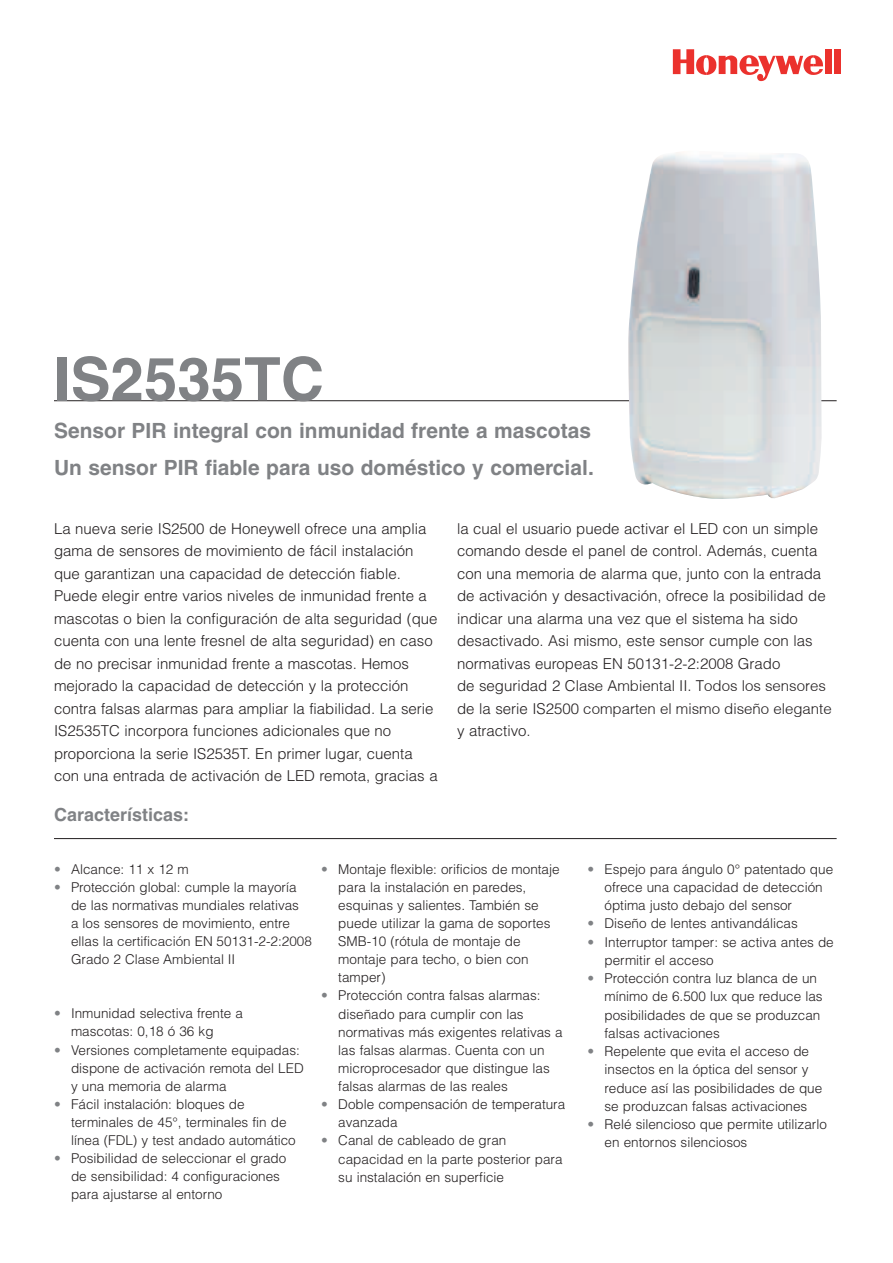
<style>
.page{position:relative;width:893px;height:1263px;background:#fff}
.page>*{position:absolute;margin:0;border:0;box-sizing:border-box;transform-origin:0 0}
.t1{font:700 60px "Helvetica";color:#808285}
.t2{font:700 21px/37.5px "Helvetica";color:#808285}
.t3{font:700 18px "Helvetica";color:#808285}
.t4{font:300 15px/22.5px "Helvetica";color:#231f20}
.t5{font:300 13.5px/18.1px "Helvetica";color:#231f20}
.s1{color:#808285}
</style>
<div class="page">
<hr style="left:54px;top:400px;width:783px;height:1px;background:#231f20">
<div style="left:825px;top:49px;width:7px;height:25px;background:#eb312d"></div>
<div style="left:834px;top:49px;width:7px;height:25px;background:#eb312d"></div>
<svg style="left:673px;top:49px;width:150px;height:32px"></svg>
<img style="left:628px;top:152px;width:194px;height:347px">
<hr style="left:54px;top:838px;width:783px;height:1px;background:#231f20">
<h1 class="t1" style="left:54px;top:355px;width:272px">IS2535TC</h1>
<h2 class="t2" style="left:54px;top:413px;width:541px">Sensor PIR integral con inmunidad frente a mascotas<br>Un sensor PIR fiable para uso doméstico y comercial.</h2>
<p class="t4" style="left:54px;top:517px;width:385px">La nueva serie IS2500 de Honeywell ofrece una amplia gama de sensores de movimiento de fácil instalación que garantizan una capacidad de detección fiable.<br>Puede elegir entre varios niveles de inmunidad frente a mascotas o bien la configuración de alta seguridad (que cuenta con una lente fresnel de alta seguridad) en caso de no precisar inmunidad frente a mascotas. Hemos mejorado la capacidad de detección y la protección contra falsas alarmas para ampliar la fiabilidad. La serie IS2535TC incorpora funciones adicionales que no proporciona la serie IS2535T. En primer lugar, cuenta con una entrada de activación de LED remota, gracias a</p>
<p class="t4" style="left:457px;top:517px;width:376px">la cual el usuario puede activar el LED con un simple comando desde el panel de control. Además, cuenta con una memoria de alarma que, junto con la entrada de activación y desactivación, ofrece la posibilidad de indicar una alarma una vez que el sistema ha sido desactivado. Asi mismo, este sensor cumple con las normativas europeas EN 50131-2-2:2008 Grado<br>de seguridad 2 Clase Ambiental II. Todos los sensores de la serie IS2500 comparten el mismo diseño elegante y atractivo.</p>
<h3 class="t3" style="left:54px;top:807px;width:137px">Características:</h3>
<p class="t5" style="left:54px;top:860px;width:136px"><span class="s1">•</span> Alcance: 11 x 12 m</p>
<p class="t5" style="left:71px;top:878px;width:242px;text-indent:-17px"><span class="s1">•</span> Protección global: cumple la mayoría de las normativas mundiales relativas<br>a los sensores de movimiento, entre ellas la certificación EN 50131-2-2:2008<br>Grado 2 Clase Ambiental II</p>
<p class="t5" style="left:71px;top:1005px;width:173px;text-indent:-17px"><span class="s1">•</span> Inmunidad selectiva frente a mascotas: 0,18 ó 36 kg</p>
<p class="t5" style="left:71px;top:1041px;width:234px;text-indent:-17px"><span class="s1">•</span> Versiones completamente equipadas: dispone de activación remota del LED y una memoria de alarma</p>
<p class="t5" style="left:71px;top:1095px;width:226px;text-indent:-17px"><span class="s1">•</span> Fácil instalación: bloques de terminales de 45°, terminales fin de línea (FDL) y test andado automático</p>
<p class="t5" style="left:71px;top:1149px;width:217px;text-indent:-17px"><span class="s1">•</span> Posibilidad de seleccionar el grado de sensibilidad: 4 configuraciones para ajustarse al entorno</p>
<p class="t5" style="left:338px;top:860px;width:223px;text-indent:-17px"><span class="s1">•</span> Montaje flexible: orificios de montaje para la instalación en paredes, esquinas y salientes. También se puede utilizar la gama de soportes<br>SMB-10 (rótula de montaje de montaje para techo, o bien con tamper)</p>
<p class="t5" style="left:338px;top:987px;width:226px;text-indent:-17px"><span class="s1">•</span> Protección contra falsas alarmas: diseñado para cumplir con las normativas más exigentes relativas a las falsas alarmas. Cuenta con un microprocesador que distingue las falsas alarmas de las reales</p>
<p class="t5" style="left:338px;top:1095px;width:228px;text-indent:-17px"><span class="s1">•</span> Doble compensación de temperatura avanzada</p>
<p class="t5" style="left:338px;top:1132px;width:226px;text-indent:-17px"><span class="s1">•</span> Canal de cableado de gran capacidad en la parte posterior para su instalación en superficie</p>
<p class="t5" style="left:605px;top:860px;width:230px;text-indent:-17px"><span class="s1">•</span> Espejo para ángulo 0° patentado que ofrece una capacidad de detección óptima justo debajo del sensor</p>
<p class="t5" style="left:588px;top:915px;width:212px"><span class="s1">•</span> Diseño de lentes antivandálicas</p>
<p class="t5" style="left:605px;top:933px;width:231px;text-indent:-17px"><span class="s1">•</span> Interruptor tamper: se activa antes de permitir el acceso</p>
<p class="t5" style="left:605px;top:969px;width:220px;text-indent:-17px"><span class="s1">•</span> Protección contra luz blanca de un mínimo de 6.500 lux que reduce las posibilidades de que se produzcan falsas activaciones</p>
<p class="t5" style="left:605px;top:1042px;width:219px;text-indent:-17px"><span class="s1">•</span> Repelente que evita el acceso de insectos en la óptica del sensor y reduce así las posibilidades de que se produzcan falsas activaciones</p>
<p class="t5" style="left:605px;top:1115px;width:224px;text-indent:-17px"><span class="s1">•</span> Relé silencioso que permite utilizarlo en entornos silenciosos</p>
</div>
